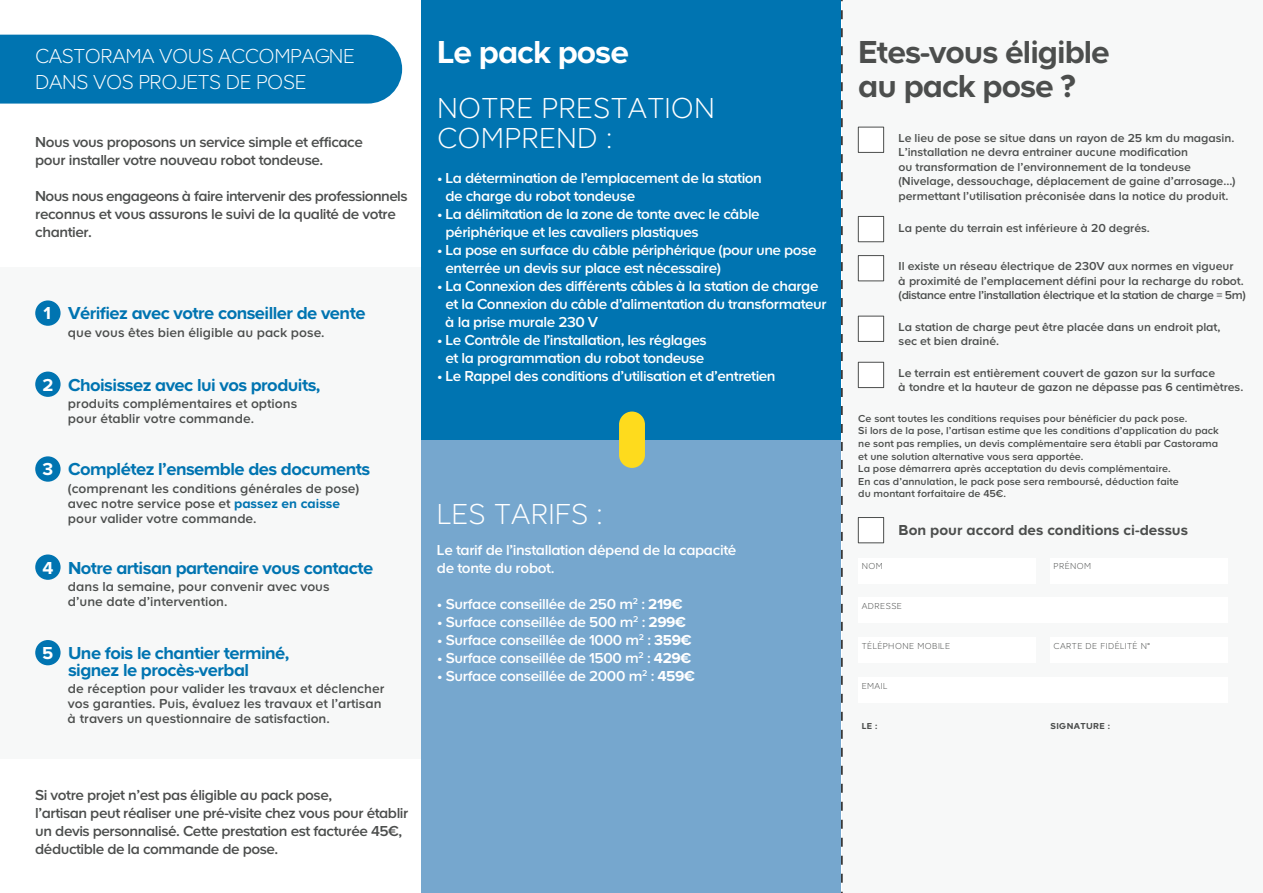
<style>
.page{position:relative;width:1263px;height:893px;background:#fff}
.page>*{position:absolute;margin:0;border:0;box-sizing:border-box;transform-origin:0 0}
.t1{font:700 33px/34.5px "Casto";letter-spacing:-.03em;color:#4c4e4d}
.t2{font:700 33px "Casto";letter-spacing:-.03em;color:#fff}
.t3{font:300 30px/30px "Casto";color:#fff}
.t4{font:300 21px/25.2px "Casto";letter-spacing:-.03em;color:#fff}
.t5{font:700 18px/16.5px "Casto";letter-spacing:-.03em;color:#0074b1}
.t6{font:700 18px "Casto";color:#fff}
.t7{font:500 15px/18px "Casto";letter-spacing:-.03em;color:#fff}
.t8{font:500 15px/18px "Casto";letter-spacing:-.03em;color:#4c4e4d}
.t9{font:700 15px "Casto";color:#4c4e4d}
.t10{font:500 13.5px/15px "Casto";color:#4c4e4d}
.t11{font:500 12px/14.4px "Casto";letter-spacing:-.005em;color:#4c4e4d}
.t12{font:500 10.5px/12.6px "Casto";color:#4c4e4d}
.t13{font:300 9px "Casto";letter-spacing:.04em;color:#4c4e4d}
.t14{font:700 9px "Casto";letter-spacing:.04em;color:#4c4e4d}
.s1{color:#fff}
.s2{font-weight:700;color:#0074b1}
.s3{font-weight:700}
</style>
<div class="page">
<div style="left:421px;top:440px;width:420px;height:453px;background:#76a7ce"></div>
<div style="left:421px;top:0;width:420px;height:440px;background:#0074b1"></div>
<div style="left:619px;top:412px;width:26px;height:56px;background:#fedb1d;border-radius:13px"></div>
<div style="left:842px;top:0;width:421px;height:893px;background:#f7f8f8"></div>
<div style="left:858px;top:127px;width:26px;height:26px;background:#fff;border:1px solid #4c4e4d"></div>
<div style="left:858px;top:216px;width:26px;height:26px;background:#fff;border:1px solid #4c4e4d"></div>
<div style="left:858px;top:255px;width:26px;height:26px;background:#fff;border:1px solid #4c4e4d"></div>
<div style="left:858px;top:316px;width:26px;height:26px;background:#fff;border:1px solid #4c4e4d"></div>
<div style="left:858px;top:517px;width:26px;height:26px;background:#fff;border:1px solid #4c4e4d"></div>
<div style="left:858px;top:558px;width:177px;height:25px;background:#fff"></div>
<div style="left:1050px;top:558px;width:178px;height:25px;background:#fff"></div>
<div style="left:858px;top:638px;width:177px;height:25px;background:#fff"></div>
<div style="left:1050px;top:638px;width:178px;height:25px;background:#fff"></div>
<div style="left:858px;top:677px;width:370px;height:26px;background:#fff"></div>
<div style="left:858px;top:598px;width:370px;height:25px;background:#fff"></div>
<div style="left:858px;top:362px;width:26px;height:26px;background:#fff;border:1px solid #4c4e4d"></div>
<svg style="left:841px;top:0;width:2px;height:893px"></svg>
<div style="left:0;top:35px;width:402px;height:69px;background:#0074b1"></div>
<div style="left:0;top:267px;width:421px;height:492px;background:#f7f8f8"></div>
<div style="left:35px;top:300px;width:26px;height:26px;background:#0074b1;border-radius:50%"></div>
<div style="left:35px;top:372px;width:26px;height:25px;background:#0074b1;border-radius:50%"></div>
<div style="left:35px;top:456px;width:26px;height:26px;background:#0074b1;border-radius:50%"></div>
<div style="left:35px;top:554px;width:26px;height:26px;background:#0074b1;border-radius:50%"></div>
<div style="left:35px;top:640px;width:26px;height:25px;background:#0074b1;border-radius:50%"></div>
<h3 class="t4" style="left:35px;top:43px;width:321px">CASTORAMA VOUS ACCOMPAGNE<br>DANS VOS PROJETS DE POSE</h3>
<p class="t8" style="left:35px;top:132px;width:329px">Nous vous proposons un service simple et efficace pour installer votre nouveau robot tondeuse.</p>
<p class="t8" style="left:35px;top:186px;width:374px">Nous nous engageons à faire intervenir des professionnels reconnus et vous assurons le suivi de la qualité de votre chantier.</p>
<p class="t6" style="left:43px;top:303px;width:9px">1</p>
<p class="t5" style="left:68px;top:305px;width:299px">Vérifiez avec votre conseiller de vente</p>
<p class="t10" style="left:68px;top:324px;width:258px">que vous êtes bien éligible au pack pose.</p>
<p class="t5" style="left:42px;top:376px;width:280px"><span class="s1">2</span> Choisissez avec lui vos produits,</p>
<p class="t10" style="left:68px;top:395px;width:231px">produits complémentaires et options pour établir votre commande.</p>
<p class="t5" style="left:43px;top:461px;width:329px"><span class="s1">3</span> Complétez l’ensemble des documents</p>
<p class="t10" style="left:68px;top:480px;width:293px">(comprenant les conditions générales de pose) avec notre service pose et <span class="s2">passez en caisse </span>pour valider votre commande.</p>
<p class="t5" style="left:42px;top:559px;width:332px"><span class="s1">4</span> Notre artisan partenaire vous contacte</p>
<p class="t10" style="left:68px;top:578px;width:263px">dans la semaine, pour convenir avec vous d’une date d’intervention.</p>
<p class="t6" style="left:42px;top:642px;width:13px">5</p>
<p class="t5" style="left:68px;top:644px;width:223px">Une fois le chantier terminé, signez le procès-verbal</p>
<p class="t10" style="left:68px;top:680px;width:318px">de réception pour valider les travaux et déclencher vos garanties. Puis, évaluez les travaux et l’artisan à travers un questionnaire de satisfaction.</p>
<p class="t8" style="left:35px;top:786px;width:375px">Si votre projet n’est pas éligible au pack pose,<br>l’artisan peut réaliser une pré-visite chez vous pour établir un devis personnalisé. Cette prestation est facturée 45€, déductible de la commande de pose.</p>
<h1 class="t2" style="left:437px;top:32px;width:194px">Le pack pose</h1>
<h2 class="t3" style="left:437px;top:93px;width:280px">NOTRE PRESTATION<br>COMPREND :</h2>
<p class="t7" style="left:446px;top:168px;width:318px;text-indent:-8px">• La détermination de l'emplacement de la station de charge du robot tondeuse</p>
<p class="t7" style="left:446px;top:204px;width:316px;text-indent:-8px">• La délimitation de la zone de tonte avec le câble périphérique et les cavaliers plastiques</p>
<p class="t7" style="left:446px;top:240px;width:372px;text-indent:-8px">• La pose en surface du câble périphérique (pour une pose enterrée un devis sur place est nécessaire)</p>
<p class="t7" style="left:446px;top:276px;width:383px;text-indent:-8px">• La Connexion des différents câbles à la station de charge et la Connexion du câble d'alimentation du transformateur à la prise murale 230 V</p>
<p class="t7" style="left:437px;top:330px;width:271px;text-align:center">• Le Contrôle de l'installation, les réglages et la programmation du robot tondeuse</p>
<p class="t7" style="left:437px;top:366px;width:340px">• Le Rappel des conditions d’utilisation et d’entretien</p>
<h2 class="t3" style="left:437px;top:498px;width:167px">LES TARIFS :</h2>
<p class="t7" style="left:437px;top:540px;width:301px">Le tarif de l’installation dépend de la capacité de tonte du robot.</p>
<p class="t7" style="left:437px;top:594px;width:247px">• Surface conseillée de 250 m<sup>2</sup> : <span class="s3">219€</span></p>
<p class="t7" style="left:437px;top:612px;width:250px">• Surface conseillée de 500 m<sup>2</sup> : <span class="s3">299€</span></p>
<p class="t7" style="left:437px;top:630px;width:256px">• Surface conseillée de 1000 m<sup>2</sup> : <span class="s3">359€</span></p>
<p class="t7" style="left:437px;top:648px;width:256px">• Surface conseillée de 1500 m<sup>2</sup> : <span class="s3">429€</span></p>
<p class="t7" style="left:437px;top:666px;width:259px">• Surface conseillée de 2000 m<sup>2</sup> : <span class="s3">459€</span></p>
<h1 class="t1" style="left:858px;top:33px;width:253px">Etes-vous éligible au pack pose ?</h1>
<p class="t11" style="left:899px;top:130px;width:339px">Le lieu de pose se situe dans un rayon de 25 km du magasin.<br>L’installation ne devra entrainer aucune modification<br>ou transformation de l’environnement de la tondeuse (Nivelage, dessouchage, déplacement de gaine d’arrosage…) permettant l’utilisation préconisée dans la notice du produit.</p>
<p class="t11" style="left:899px;top:221px;width:253px">La pente du terrain est inférieure à 20 degrés.</p>
<p class="t11" style="left:899px;top:259px;width:349px">Il existe un réseau électrique de 230V aux normes en vigueur<br>à proximité de l’emplacement défini pour la recharge du robot. (distance entre l’installation électrique et la station de charge = 5m)</p>
<p class="t11" style="left:899px;top:319px;width:323px">La station de charge peut être placée dans un endroit plat, sec et bien drainé.</p>
<p class="t11" style="left:899px;top:366px;width:346px">Le terrain est entièrement couvert de gazon sur la surface<br>à tondre et la hauteur de gazon ne dépasse pas 6 centimètres.</p>
<p class="t12" style="left:858px;top:412px;width:362px">Ce sont toutes les conditions requises pour bénéficier du pack pose.<br>Si lors de la pose, l’artisan estime que les conditions d’application du pack ne sont pas remplies, un devis complémentaire sera établi par Castorama et une solution alternative vous sera apportée.<br>La pose démarrera après acceptation du devis complémentaire.<br>En cas d’annulation, le pack pose sera remboursé, déduction faite<br>du montant forfaitaire de 45€.</p>
<p class="t9" style="left:899px;top:521px;width:291px">Bon pour accord des conditions ci-dessus</p>
<p class="t13" style="left:862px;top:561px;width:23px">NOM</p>
<p class="t13" style="left:1053px;top:561px;width:39px">PRÉNOM</p>
<p class="t13" style="left:862px;top:601px;width:42px">ADRESSE</p>
<p class="t13" style="left:862px;top:641px;width:90px">TÉLÉPHONE MOBILE</p>
<p class="t13" style="left:862px;top:681px;width:27px">EMAIL</p>
<p class="t14" style="left:862px;top:720px;width:17px">LE :</p>
<p class="t13" style="left:1053px;top:641px;width:98px">CARTE DE FIDÉLITÉ N°</p>
<p class="t14" style="left:1050px;top:720px;width:61px">SIGNATURE :</p>
</div>
